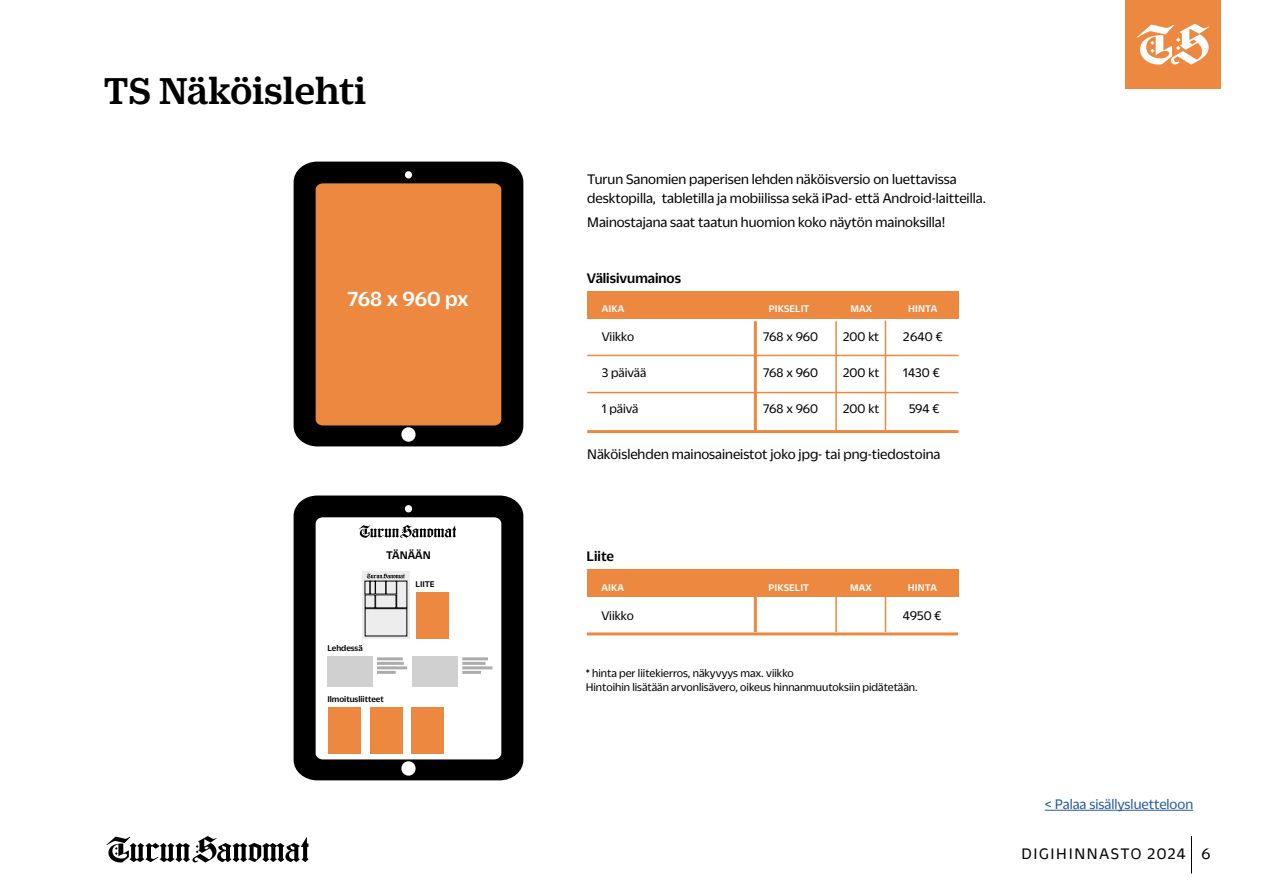
<style>
.page{position:relative;width:1263px;height:893px;background:#fff}
.page>*{position:absolute;margin:0;border:0;box-sizing:border-box;transform-origin:0 0}
.t1{font:500 40.5px "Duplicate Ionic";letter-spacing:-.005em;color:#000}
.t2{font:500 22.05px "Duplicate Sans";letter-spacing:-.01em;color:#fff}
.t3{font:16.5px "Duplicate Sans";letter-spacing:.1em;color:#000}
.t4{font:15px/19.5px "Duplicate Sans";color:#000}
.t5{font:15px "Duplicate Sans";color:#275b9b}
.t6{font:500 15px "Duplicate Sans";color:#000}
.t7{font:13.5px "Duplicate Sans";letter-spacing:-.005em;color:#000}
.t8{font:12px/14.4px "Duplicate Sans";color:#000}
.t9{font:500 12px "Duplicate Sans";color:#000}
.t10{font:500 10.5px "Duplicate Sans";letter-spacing:.01em;color:#fff}
.t11{font:500 9px "Duplicate Sans";color:#000}
</style>
<div class="page">
<div style="left:1125px;top:0;width:95px;height:88px;background:#ed8840"></div>
<svg style="left:1137px;top:24px;width:72px;height:41px"></svg>
<div style="left:587px;top:291px;width:371px;height:27px;background:#ed8840"></div>
<hr style="left:754px;top:321px;width:3px;height:111px;background:#ed8840">
<hr style="left:835px;top:321px;width:2px;height:111px;background:#ed8840">
<hr style="left:587px;top:430px;width:371px;height:3px;background:#ed8840">
<hr style="left:885px;top:321px;width:1px;height:110px;background:#ed8840">
<div style="left:294px;top:162px;width:229px;height:284px;background:#000"></div>
<div style="left:316px;top:183px;width:185px;height:242px;background:#ed8840"></div>
<div style="left:405px;top:171px;width:7px;height:7px;background:#fff;border-radius:50%"></div>
<div style="left:401px;top:427px;width:15px;height:15px;background:#fff;border-radius:50%"></div>
<hr style="left:1191px;top:836px;width:1px;height:37px;background:#000">
<svg style="left:106px;top:836px;width:203px;height:27px"></svg>
<hr style="left:587px;top:355px;width:371px;height:1px;background:#ed8840">
<hr style="left:587px;top:392px;width:371px;height:1px;background:#ed8840">
<hr style="left:1045px;top:810px;width:148px;height:1px;background:#275b9b">
<div style="left:587px;top:570px;width:371px;height:27px;background:#ed8840"></div>
<hr style="left:754px;top:597px;width:3px;height:35px;background:#ed8840">
<hr style="left:835px;top:597px;width:2px;height:35px;background:#ed8840">
<hr style="left:885px;top:597px;width:1px;height:35px;background:#ed8840">
<hr style="left:587px;top:632px;width:371px;height:3px;background:#ed8840">
<div style="left:294px;top:495px;width:229px;height:285px;background:#000"></div>
<div style="left:405px;top:505px;width:7px;height:7px;background:#fff;border-radius:50%"></div>
<div style="left:401px;top:761px;width:15px;height:15px;background:#fff;border-radius:50%"></div>
<svg style="left:316px;top:517px;width:185px;height:242px"></svg>
<div style="left:416px;top:592px;width:33px;height:47px;background:#ed8840"></div>
<div style="left:365px;top:581px;width:5px;height:13px;background:#ededed"></div>
<div style="left:365px;top:595px;width:10px;height:13px;background:#ededed"></div>
<div style="left:365px;top:609px;width:42px;height:27px;background:#ededed"></div>
<div style="left:397px;top:581px;width:10px;height:27px;background:#ededed"></div>
<div style="left:370px;top:581px;width:5px;height:13px;background:#ededed"></div>
<div style="left:370px;top:581px;width:5px;height:13px;border:1px solid #000"></div>
<div style="left:375px;top:581px;width:11px;height:13px;background:#ededed"></div>
<div style="left:375px;top:581px;width:11px;height:13px;border:1px solid #000"></div>
<div style="left:386px;top:581px;width:10px;height:13px;background:#ededed"></div>
<div style="left:376px;top:595px;width:20px;height:13px;background:#ededed"></div>
<div style="left:327px;top:656px;width:45px;height:30px;background:#d0d0d0"></div>
<hr style="left:377px;top:657px;width:26px;height:3px;background:#acacac">
<hr style="left:377px;top:662px;width:27px;height:3px;background:#acacac">
<hr style="left:377px;top:666px;width:30px;height:3px;background:#acacac">
<hr style="left:377px;top:671px;width:19px;height:3px;background:#acacac">
<div style="left:413px;top:656px;width:45px;height:30px;background:#d0d0d0"></div>
<hr style="left:462px;top:657px;width:26px;height:3px;background:#acacac">
<hr style="left:462px;top:662px;width:23px;height:3px;background:#acacac">
<hr style="left:462px;top:666px;width:30px;height:3px;background:#acacac">
<hr style="left:462px;top:671px;width:19px;height:3px;background:#acacac">
<div style="left:328px;top:707px;width:33px;height:47px;background:#ed8840"></div>
<div style="left:370px;top:707px;width:33px;height:47px;background:#ed8840"></div>
<div style="left:411px;top:707px;width:33px;height:47px;background:#ed8840"></div>
<h1 class="t1" style="left:104px;top:62px;width:264px">TS Näköislehti</h1>
<h2 class="t2" style="left:348px;top:284px;width:122px">768 x 960 px</h2>
<p class="t4" style="left:587px;top:168px;width:400px">Turun Sanomien paperisen lehden näköisversio on luettavissa desktopilla, tabletilla ja mobiilissa sekä iPad- että Android-laitteilla.</p>
<p class="t4" style="left:587px;top:212px;width:360px">Mainostajana saat taatun huomion koko näytön mainoksilla!</p>
<p class="t6" style="left:587px;top:268px;width:96px">Välisivumainos</p>
<p class="t10" style="left:602px;top:302px;width:24px">AIKA</p>
<p class="t10" style="left:769px;top:302px;width:42px">PIKSELIT</p>
<p class="t10" style="left:850px;top:302px;width:23px">MAX</p>
<p class="t10" style="left:908px;top:302px;width:31px">HINTA</p>
<p class="t7" style="left:602px;top:328px;width:34px">Viikko</p>
<p class="t7" style="left:763px;top:328px;width:56px">768 x 960</p>
<p class="t7" style="left:843px;top:328px;width:37px">200 kt</p>
<p class="t7" style="left:903px;top:328px;width:41px">2640 €</p>
<p class="t7" style="left:602px;top:364px;width:46px">3 päivää</p>
<p class="t7" style="left:763px;top:364px;width:56px">768 x 960</p>
<p class="t7" style="left:843px;top:364px;width:37px">200 kt</p>
<p class="t7" style="left:903px;top:364px;width:38px">1430 €</p>
<p class="t7" style="left:602px;top:400px;width:38px">1 päivä</p>
<p class="t7" style="left:763px;top:400px;width:56px">768 x 960</p>
<p class="t7" style="left:843px;top:400px;width:37px">200 kt</p>
<p class="t7" style="left:909px;top:400px;width:32px">594 €</p>
<p class="t4" style="left:587px;top:444px;width:355px">Näköislehden mainosaineistot joko jpg- tai png-tiedostoina</p>
<p class="t11" style="left:327px;top:642px;width:37px">Lehdessä</p>
<p class="t9" style="left:386px;top:547px;width:46px">TÄNÄÄN</p>
<p class="t6" style="left:586px;top:546px;width:29px">Liite</p>
<p class="t11" style="left:415px;top:578px;width:21px">LIITE</p>
<p class="t10" style="left:601px;top:580px;width:24px">AIKA</p>
<p class="t10" style="left:768px;top:580px;width:42px">PIKSELIT</p>
<p class="t10" style="left:850px;top:580px;width:23px">MAX</p>
<p class="t10" style="left:908px;top:580px;width:31px">HINTA</p>
<p class="t7" style="left:601px;top:607px;width:34px">Viikko</p>
<p class="t7" style="left:903px;top:607px;width:40px">4950 €</p>
<p class="t8" style="left:586px;top:665px;width:333px">* hinta per liitekierros, näkyvyys max. viikko<br>Hintoihin lisätään arvonlisävero, oikeus hinnanmuutoksiin pidätetään.</p>
<p class="t11" style="left:327px;top:693px;width:58px">Ilmoitusliitteet</p>
<p class="t5" style="left:1045px;top:795px;width:150px">&lt; Palaa sisällysluetteloon</p>
<p class="t3" style="left:1021px;top:843px;width:190px">DIGIHINNASTO 2024 6</p>
</div>
